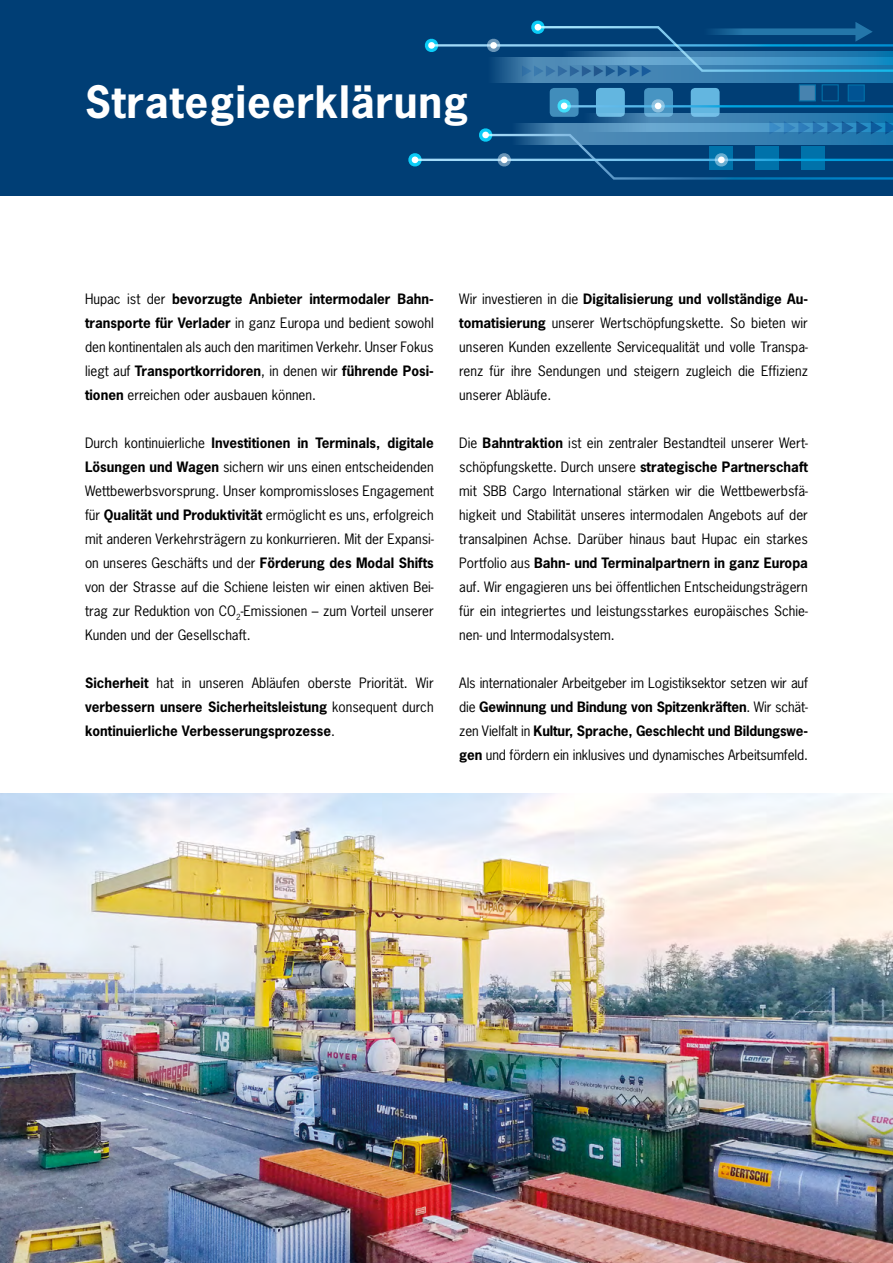
<style>
.page{position:relative;width:893px;height:1263px;background:#fff}
.page>*{position:absolute;margin:0;border:0;box-sizing:border-box;transform-origin:0 0}
.t1{font:700 42px "News Gothic Std";letter-spacing:.02em;color:#fff}
.t2{font:13.5px/24px "News Gothic Std";color:#000;text-align:justify}
.t3{font:700 13.5px/24px "News Gothic Std";color:#000;text-align:justify}
.s1{font-weight:700}
.s2{font-weight:400}
</style>
<div class="page">
<div style="left:0;top:0;width:893px;height:196px;background:#003e75"></div>
<img style="left:0;top:794px;width:893px;height:469px">
<div style="left:550px;top:88px;width:29px;height:29px;background:#418dbb;border-radius:4px"></div>
<svg style="left:644px;top:88px;width:29px;height:29px"></svg>
<div style="left:596px;top:88px;width:29px;height:29px;background:#63b6e0;border-radius:4px"></div>
<svg style="left:691px;top:88px;width:29px;height:29px"></svg>
<hr style="left:432px;top:44px;width:461px;height:3px;background:#fff">
<svg style="left:494px;top:57px;width:399px;height:25px;background:#3377a9"></svg>
<svg style="left:578px;top:114px;width:315px;height:7px;background:#357eaf"></svg>
<svg style="left:486px;top:38px;width:15px;height:14px"></svg>
<svg style="left:799px;top:84px;width:17px;height:17px"></svg>
<svg style="left:848px;top:84px;width:17px;height:18px"></svg>
<hr style="left:416px;top:159px;width:477px;height:2px;background:#fff">
<svg style="left:408px;top:153px;width:14px;height:14px"></svg>
<svg style="left:522px;top:20px;width:371px;height:57px"></svg>
<svg style="left:424px;top:38px;width:15px;height:14px"></svg>
<hr style="left:564px;top:105px;width:329px;height:2px;background:#fff">
<svg style="left:651px;top:99px;width:14px;height:14px"></svg>
<svg style="left:478px;top:121px;width:415px;height:59px"></svg>
<svg style="left:557px;top:99px;width:14px;height:14px"></svg>
<h1 class="t1" style="left:85px;top:74px;width:385px">Strategieerklärung</h1>
<p class="t2" style="left:85px;top:287px;width:350px">Hupac ist der <span class="s1">bevorzugte Anbieter intermodaler Bahn&shy;transporte für Verlader</span> in ganz Europa und bedient sowohl den kontinentalen als auch den maritimen Verkehr. Unser Fokus liegt auf <span class="s1">Transportkorridoren</span>, in denen wir <span class="s1">führende Posi&shy;tionen</span> erreichen oder ausbauen können.</p>
<p class="t2" style="left:85px;top:431px;width:350px">Durch kontinuierliche <span class="s1">Investitionen in Terminals, digitale Lösungen und Wagen</span> sichern wir uns einen entscheidenden Wettbewerbsvorsprung. Unser kompromissloses Engagement für <span class="s1">Qualität und Produktivität</span> ermöglicht es uns, erfolgreich mit anderen Verkehrsträgern zu konkurrieren. Mit der Expansi&shy;on unseres Geschäfts und der <span class="s1">Förderung des Modal Shifts </span>von der Strasse auf die Schiene leisten wir einen aktiven Bei&shy;trag zur Reduktion von CO<sub>2</sub>-Emissionen – zum Vorteil unserer Kunden und der Gesellschaft.</p>
<p class="t3" style="left:85px;top:671px;width:350px">Sicherheit <span class="s2">hat in unseren Abläufen oberste Priorität. Wir </span>verbessern unsere Sicherheitsleistung <span class="s2">konsequent durch </span>kontinuierliche Verbesserungsprozesse<span class="s2">.</span></p>
<p class="t2" style="left:459px;top:287px;width:350px">Wir investieren in die <span class="s1">Digitalisierung und vollständige Au&shy;tomatisierung</span> unserer Wertschöpfungskette. So bieten wir unseren Kunden exzellente Servicequalität und volle Transpa&shy;renz für ihre Sendungen und steigern zugleich die Effizienz unserer Abläufe.</p>
<p class="t2" style="left:459px;top:431px;width:350px">Die <span class="s1">Bahntraktion</span> ist ein zentraler Bestandteil unserer Wert&shy;schöpfungskette. Durch unsere <span class="s1">strategische Partnerschaft </span>mit SBB Cargo International stärken wir die Wettbewerbsfä&shy;higkeit und Stabilität unseres intermodalen Angebots auf der transalpinen Achse. Darüber hinaus baut Hupac ein starkes Portfolio aus <span class="s1">Bahn- und Terminalpartnern in ganz Europa </span>auf. Wir engagieren uns bei öffentlichen Entscheidungsträgern für ein integriertes und leistungsstarkes europäisches Schie&shy;nen- und Intermodalsystem.</p>
<p class="t2" style="left:459px;top:671px;width:350px">Als internationaler Arbeitgeber im Logistiksektor setzen wir auf die <span class="s1">Gewinnung und Bindung von Spitzenkräften</span>. Wir schät&shy;zen Vielfalt in <span class="s1">Kultur, Sprache, Geschlecht und Bildungswe&shy;gen</span> und fördern ein inklusives und dynamisches Arbeitsumfeld.</p>
</div>
